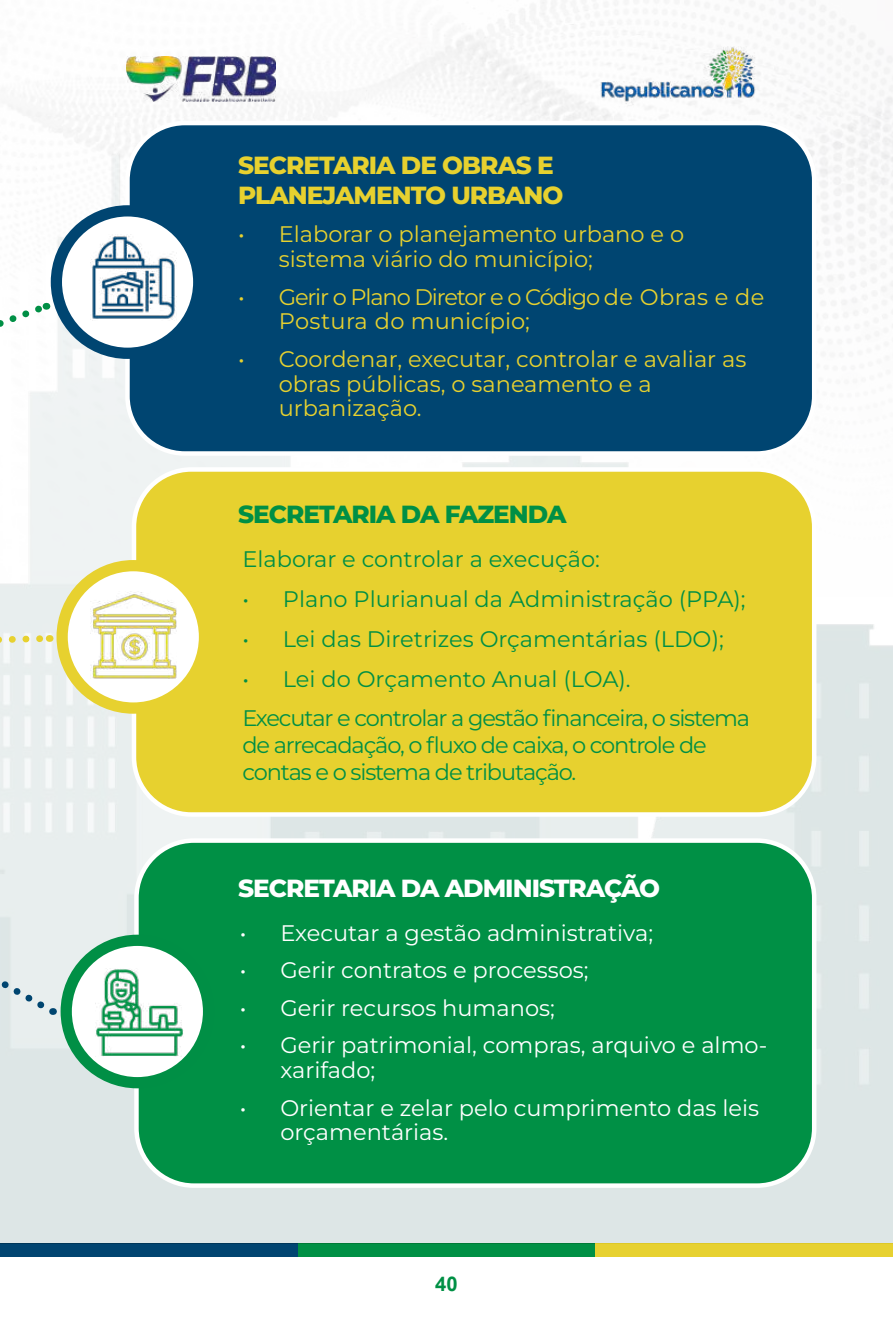
<style>
.page{position:relative;width:893px;height:1340px;background:#fff}
.page>*{position:absolute;margin:0;border:0;box-sizing:border-box;transform-origin:0 0}
.t1{font:800 24.75px/29.7px "Montserrat";letter-spacing:-.04em;color:#e7d12f}
.t2{font:800 24.75px "Montserrat";letter-spacing:-.04em;color:#fff}
.t3{font:800 24.75px "Montserrat";letter-spacing:-.04em;color:#008f45}
.t4{font:22.5px/24.8px "Montserrat";color:#fff}
.t5{font:22.5px/39.8px "Montserrat";letter-spacing:-.05em;color:#008f45}
.t6{font:22.5px/24.8px "Montserrat";color:#e7d12f}
.t7{font:22.5px "Montserrat";letter-spacing:-.015em;color:#008f45}
.t8{font:22.5px/24.8px "Montserrat";letter-spacing:-.025em;color:#e7d12f}
.t9{font:700 20.25px "Arial";color:#009045}
</style>
<div class="page">
<div style="left:1px;top:1243px;width:297px;height:13px;background:#014571"></div>
<div style="left:298px;top:1243px;width:297px;height:13px;background:#009045"></div>
<div style="left:595px;top:1243px;width:297px;height:13px;background:#e7d131"></div>
<img style="left:9px;top:0;width:884px;height:142px">
<img style="left:0;top:142px;width:893px;height:1101px">
<svg style="left:0;top:814px;width:54px;height:200px;background:#e3eaeb"></svg>
<svg style="left:0;top:300px;width:48px;height:133px"></svg>
<svg style="left:0;top:631px;width:50px;height:20px"></svg>
<div style="left:127px;top:123px;width:687px;height:330px;background:#004571;border-radius:57px"></div>
<div style="left:125px;top:121px;width:691px;height:335px;border:4px solid #fff;border-radius:57px"></div>
<div style="left:134px;top:469px;width:680px;height:345px;background:#e7d12f;border-radius:57px"></div>
<div style="left:132px;top:467px;width:684px;height:349px;border:4px solid #fff;border-radius:57px"></div>
<svg style="left:56px;top:211px;width:143px;height:142px"></svg>
<div style="left:51px;top:205px;width:153px;height:154px;border:11px solid #004571;border-radius:50%"></div>
<img style="left:90px;top:234px;width:87px;height:87px">
<div style="left:136px;top:840px;width:678px;height:345px;background:#009045;border-radius:57px"></div>
<div style="left:134px;top:838px;width:682px;height:349px;border:4px solid #fff;border-radius:57px"></div>
<svg style="left:66px;top:940px;width:143px;height:142px"></svg>
<div style="left:61px;top:934px;width:153px;height:154px;border:11px solid #008f45;border-radius:50%"></div>
<svg style="left:62px;top:565px;width:142px;height:143px"></svg>
<div style="left:57px;top:560px;width:153px;height:153px;border:11px solid #e7d12f;border-radius:50%"></div>
<img style="left:95px;top:968px;width:89px;height:88px">
<img style="left:90px;top:592px;width:88px;height:88px">
<p class="t1" style="left:238px;top:149px;width:327px">SECRETARIA DE OBRAS E<br>PLANEJAMENTO URBANO</p>
<p class="t6" style="left:279px;top:221px;width:407px;text-indent:-40px">• Elaborar o planejamento urbano e o sistema viário do município;</p>
<p class="t8" style="left:279px;top:283px;width:487px;text-indent:-40px">• Gerir o Plano Diretor e o Código de Obras e de<br>Postura do município;</p>
<p class="t6" style="left:279px;top:346px;width:469px;text-indent:-40px">• Coordenar, executar, controlar e avaliar as obras públicas, o saneamento e a urbanização.</p>
<p class="t3" style="left:238px;top:496px;width:330px">SECRETARIA DA FAZENDA</p>
<p class="t7" style="left:242px;top:544px;width:359px">Elaborar e controlar a execução:</p>
<p class="t7" style="left:242px;top:583px;width:505px">• Plano Plurianual da Administração (PPA);</p>
<p class="t7" style="left:242px;top:623px;width:483px">• Lei das Diretrizes Orçamentárias (LDO);</p>
<p class="t5" style="left:242px;top:658px;width:509px">• Lei do Orçamento Anual (LOA).<br>Executar e controlar a gestão financeira, o sistema</p>
<p class="t5" style="left:242px;top:731px;width:466px;line-height:27px">de arrecadação, o fluxo de caixa, o controle de contas e o sistema de tributação.</p>
<p class="t2" style="left:238px;top:869px;width:423px">SECRETARIA DA ADMINISTRAÇÃO</p>
<p class="t4" style="left:240px;top:919px;width:415px">• Executar a gestão administrativa;</p>
<p class="t4" style="left:240px;top:957px;width:350px">• Gerir contratos e processos;</p>
<p class="t4" style="left:240px;top:994px;width:316px">• Gerir recursos humanos;</p>
<p class="t4" style="left:280px;top:1032px;width:489px;text-indent:-40px">• Gerir patrimonial, compras, arquivo e almo&shy;xarifado;</p>
<p class="t4" style="left:280px;top:1094px;width:480px;text-indent:-40px">• Orientar e zelar pelo cumprimento das leis orçamentárias.</p>
<p class="t9" style="left:435px;top:1269px;width:24px">40</p>
</div>
